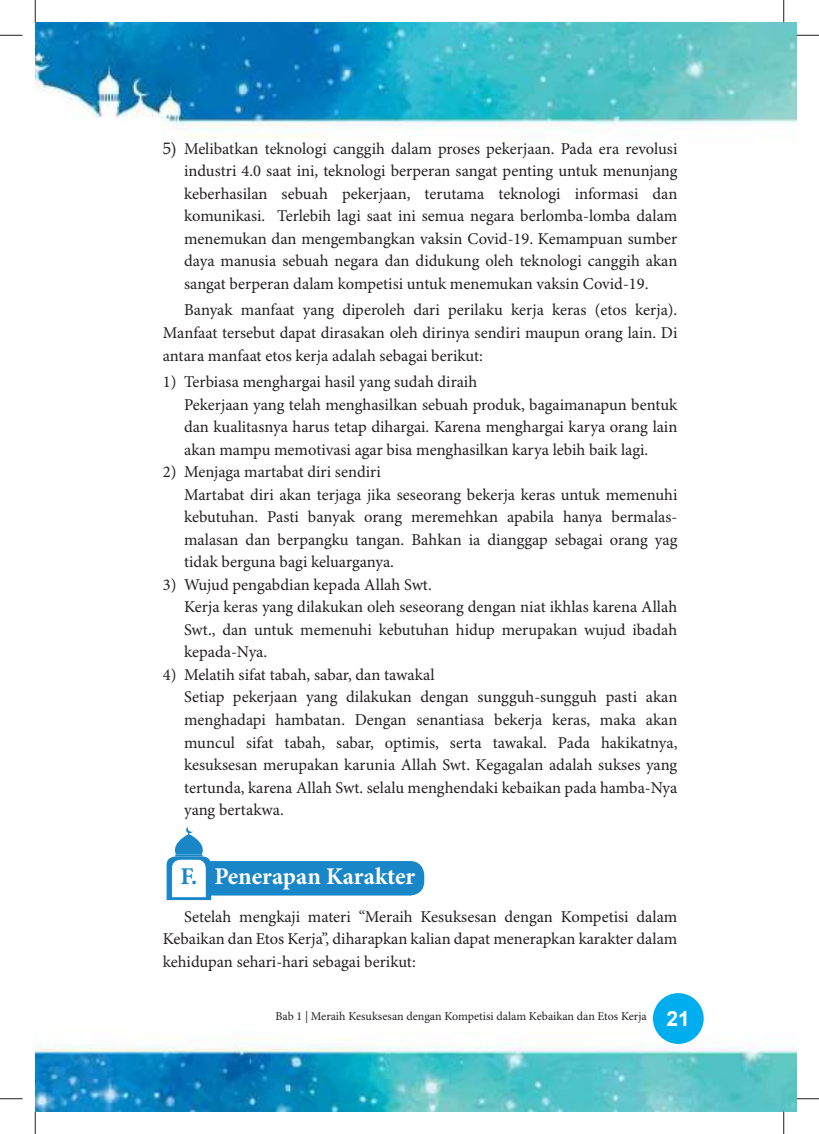
<style>
.page{position:relative;width:819px;height:1134px;background:#fff}
.page>*{position:absolute;margin:0;border:0;box-sizing:border-box;transform-origin:0 0}
.t1{font:700 24px "Minion Pro";letter-spacing:-.005em;color:#fff}
.t2{font:16.5px/22.5px "Minion Pro";color:#231f20}
.t3{font:12px "Minion Pro";color:#231f20}
.s1{font-family:"Book Antiqua"}
.s2{color:#1986c8}
.s3{font-family:"Arial";font-weight:700;font-size:21px;color:#fff}
</style>
<div class="page">
<img style="left:35px;top:22px;width:761px;height:1089px">
<div style="left:651px;top:991px;width:54px;height:54px;background:#00aeef;border-radius:50%"></div>
<div style="left:650px;top:990px;width:57px;height:56px;border:3px solid #fff;border-radius:50%"></div>
<svg style="left:167px;top:826px;width:257px;height:74px"></svg>
<hr style="left:783px;top:0;width:2px;height:23px;background:#fff">
<svg style="left:0;top:35px;width:23px;height:1px"></svg>
<svg style="left:796px;top:35px;width:23px;height:1px"></svg>
<svg style="left:0;top:1098px;width:23px;height:1px"></svg>
<svg style="left:796px;top:1098px;width:23px;height:1px"></svg>
<svg style="left:35px;top:0;width:1px;height:23px"></svg>
<svg style="left:35px;top:1111px;width:1px;height:23px"></svg>
<svg style="left:783px;top:0;width:1px;height:23px"></svg>
<svg style="left:783px;top:1111px;width:1px;height:23px"></svg>
<p class="t2" style="left:184px;top:138px;width:495px;text-align:justify;text-indent:-21px"><span class="s1">5)</span> Melibatkan teknologi canggih dalam proses pekerjaan. Pada era revolusi industri 4.0 saat ini, teknologi berperan sangat penting untuk menunjang keberhasilan sebuah pekerjaan, terutama teknologi informasi dan komunikasi. Terlebih lagi saat ini semua negara berlomba-lomba dalam menemukan dan mengembangkan vaksin Covid-19. Kemampuan sumber daya manusia sebuah negara dan didukung oleh teknologi canggih akan sangat berperan dalam kompetisi untuk menemukan vaksin Covid-19.</p>
<p class="t2" style="left:163px;top:299px;width:516px;text-align:justify;text-indent:21px">Banyak manfaat yang diperoleh dari perilaku kerja keras (etos kerja).<br>Manfaat tersebut dapat dirasakan oleh dirinya sendiri maupun orang lain. Di antara manfaat etos kerja adalah sebagai berikut:</p>
<p class="t2" style="left:184px;top:371px;width:495px;text-indent:-21px">1) Terbiasa menghargai hasil yang sudah diraih<br>Pekerjaan yang telah menghasilkan sebuah produk, bagaimanapun bentuk dan kualitasnya harus tetap dihargai. Karena menghargai karya orang lain akan mampu memotivasi agar bisa menghasilkan karya lebih baik lagi.</p>
<p class="t2" style="left:184px;top:461px;width:495px;text-indent:-21px">2) Menjaga martabat diri sendiri<br>Martabat diri akan terjaga jika seseorang bekerja keras untuk memenuhi kebutuhan. Pasti banyak orang meremehkan apabila hanya bermalas&shy;malasan dan berpangku tangan. Bahkan ia dianggap sebagai orang yag tidak berguna bagi keluarganya.</p>
<p class="t2" style="left:184px;top:574px;width:495px;text-indent:-21px">3) Wujud pengabdian kepada Allah Swt.<br>Kerja keras yang dilakukan oleh seseorang dengan niat ikhlas karena Allah Swt., dan untuk memenuhi kebutuhan hidup merupakan wujud ibadah kepada-Nya.</p>
<p class="t2" style="left:184px;top:664px;width:495px;text-indent:-21px">4) Melatih sifat tabah, sabar, dan tawakal<br>Setiap pekerjaan yang dilakukan dengan sungguh-sungguh pasti akan menghadapi hambatan. Dengan senantiasa bekerja keras, maka akan muncul sifat tabah, sabar, optimis, serta tawakal. Pada hakikatnya, kesuksesan merupakan karunia Allah Swt. Kegagalan adalah sukses yang tertunda, karena Allah Swt. selalu menghendaki kebaikan pada hamba-Nya yang bertakwa.</p>
<h1 class="t1" style="left:180px;top:866px;width:236px"><span class="s2">F.</span> Penerapan Karakter</h1>
<p class="t2" style="left:163px;top:906px;width:516px;text-align:justify;text-indent:21px">Setelah mengkaji materi “Meraih Kesuksesan dengan Kompetisi dalam Kebaikan dan Etos Kerja”, diharapkan kalian dapat menerapkan karakter dalam kehidupan sehari-hari sebagai berikut:</p>
<p class="t3" style="left:275px;top:1009px;width:416px">Bab 1 | Meraih Kesuksesan dengan Kompetisi dalam Kebaikan dan Etos Kerja <span class="s3">21</span></p>
</div>
